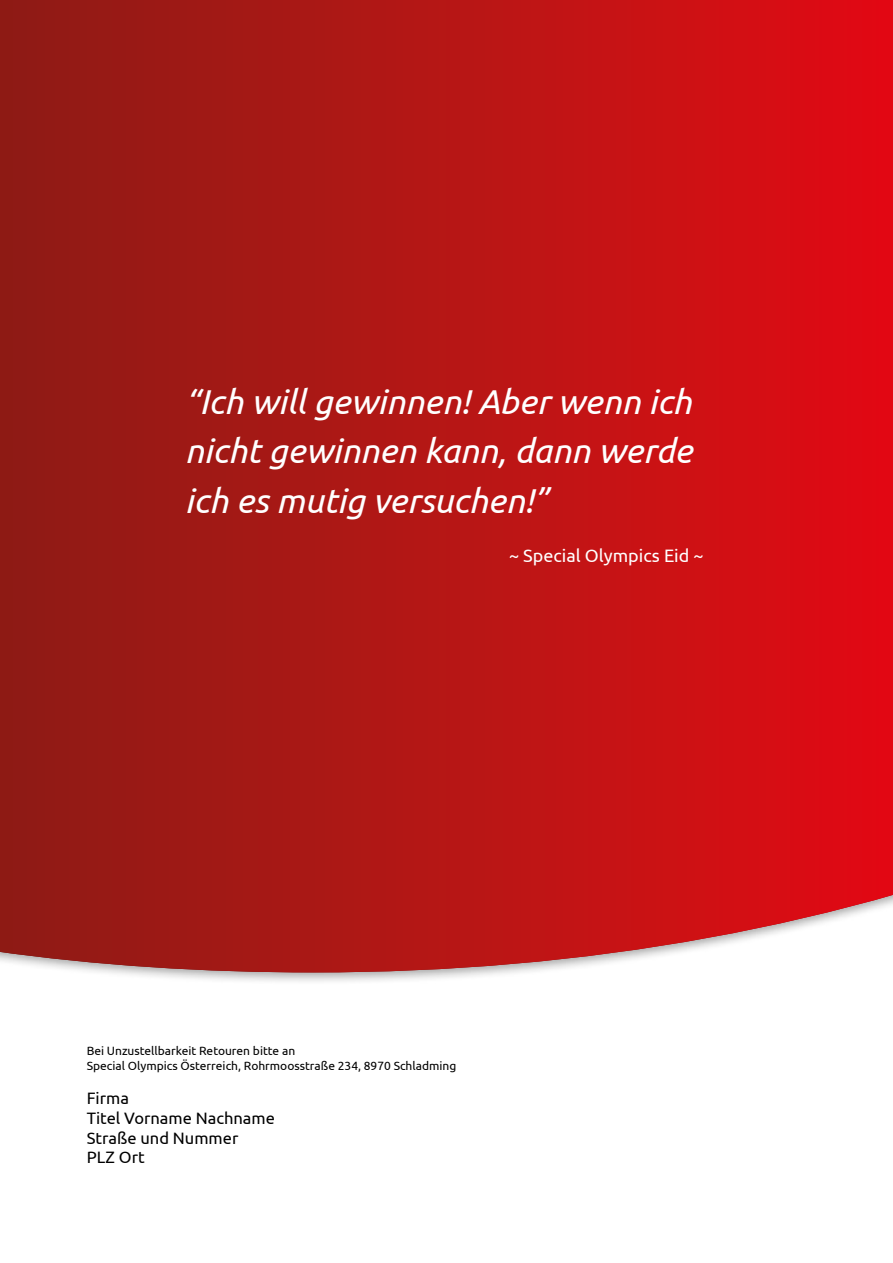
<style>
.page{position:relative;width:893px;height:1263px;background:#fff}
.page>*{position:absolute;margin:0;border:0;box-sizing:border-box;transform-origin:0 0}
.t1{font:italic 34.5px/49.5px "Ubuntu";color:#fff;text-align:justify}
.t2{font:18px "Ubuntu";color:#fff}
.t3{font:16.5px/19.8px "Ubuntu";color:#000}
.t4{font:12px/14.4px "Ubuntu";color:#000}
</style>
<div class="page">
<div style="left:0;top:0;width:893px;height:1008px;background:linear-gradient(to right,#8c1d15,#e10c14)"></div>
<div style="left:0;top:829px;width:893px;height:434px;background:#000;opacity:.35"></div>
<svg style="left:94px;top:51px;width:27px;height:27px"></svg>
<h1 class="t1" style="left:185px;top:376px;width:509px">“Ich will gewinnen! Aber wenn ich nicht gewinnen kann, dann werde ich es mutig versuchen!”</h1>
<h2 class="t2" style="left:509px;top:545px;width:196px">~ Special Olympics Eid ~</h2>
<p class="t4" style="left:87px;top:1043px;width:371px">Bei Unzustellbarkeit Retouren bitte an<br>Special Olympics Österreich, Rohrmoosstraße 234, 8970 Schladming</p>
<h3 class="t3" style="left:87px;top:1088px;width:190px">Firma<br>Titel Vorname Nachname<br>Straße und Nummer<br>PLZ Ort</h3>
</div>
